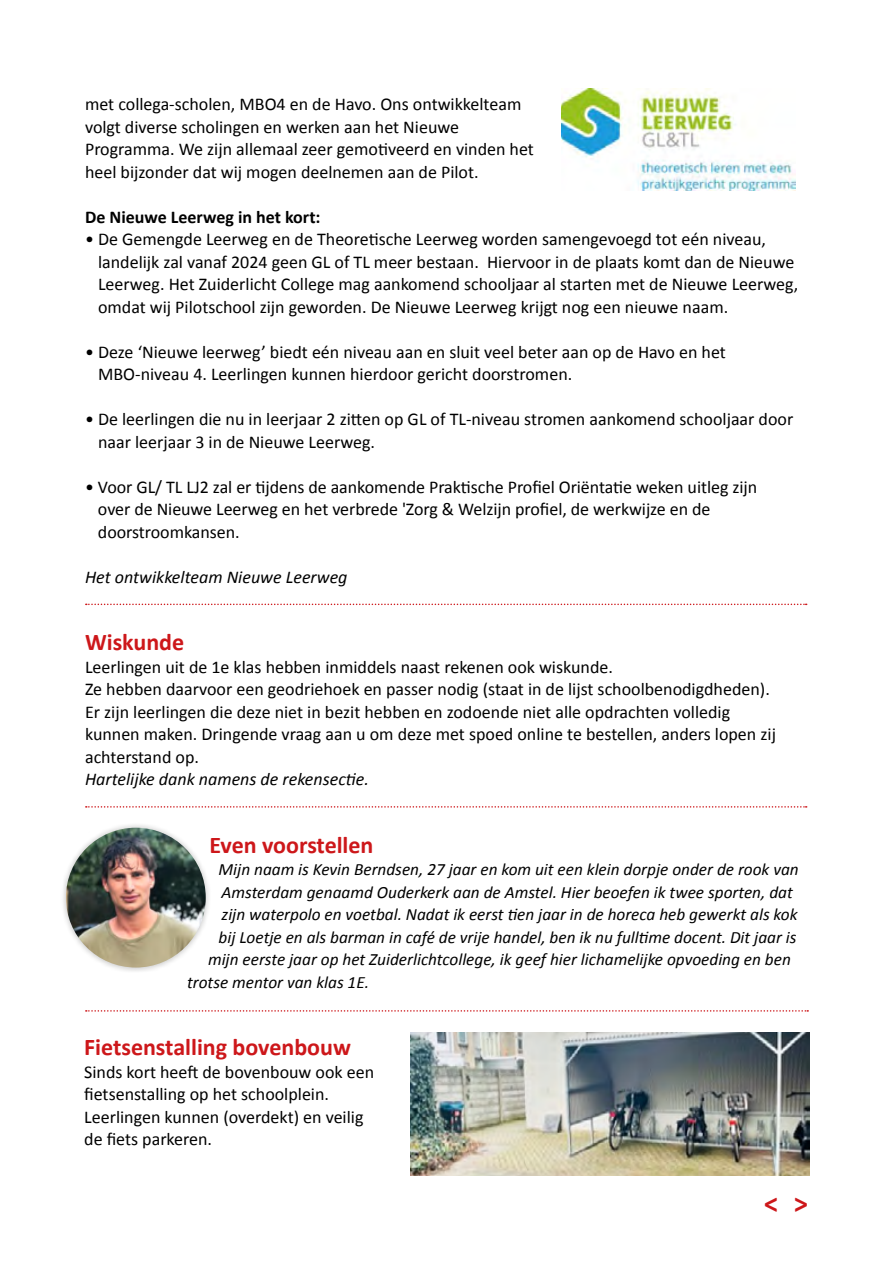
<style>
.page{position:relative;width:893px;height:1263px;background:#fff}
.page>*{position:absolute;margin:0;border:0;box-sizing:border-box;transform-origin:0 0}
.t1{font:700 28.5px "Calibri";color:#cd171a}
.t2{font:700 24px "Calibri";color:#cd171a}
.t3{font:18px/22.5px "Calibri";color:#000}
.t4{font:italic 18px "Calibri";color:#000}
.t5{font:700 18px "Calibri";color:#000}
.t6{font:italic 17.25px "Calibri";color:#000}
</style>
<div class="page">
<svg style="left:86px;top:604px;width:721px;height:1px"></svg>
<svg style="left:86px;top:806px;width:721px;height:2px"></svg>
<img style="left:562px;top:89px;width:234px;height:101px">
<div style="left:60px;top:821px;width:152px;height:152px;background:#000;opacity:.25"></div>
<img style="left:66px;top:828px;width:140px;height:139px;border-radius:70px">
<svg style="left:86px;top:1010px;width:722px;height:2px"></svg>
<img style="left:410px;top:1033px;width:399px;height:142px">
<p class="t3" style="left:85px;top:92px;width:450px">met collega-scholen, MBO4 en de Havo. Ons ontwikkelteam volgt diverse scholingen en werken aan het Nieuwe Programma. We zijn allemaal zeer gemotiveerd en vinden het heel bijzonder dat wij mogen deelnemen aan de Pilot.</p>
<p class="t5" style="left:85px;top:205px;width:237px">De Nieuwe Leerweg in het kort:</p>
<p class="t3" style="left:98px;top:227px;width:702px;text-indent:-13px">• De Gemengde Leerweg en de Theoretische Leerweg worden samengevoegd tot eén niveau, landelijk zal vanaf 2024 geen GL of TL meer bestaan. Hiervoor in de plaats komt dan de Nieuwe Leerweg. Het Zuiderlicht College mag aankomend schooljaar al starten met de Nieuwe Leerweg, omdat wij Pilotschool zijn geworden. De Nieuwe Leerweg krijgt nog een nieuwe naam.</p>
<p class="t3" style="left:98px;top:339px;width:629px;text-indent:-13px">• Deze ‘Nieuwe leerweg’ biedt eén niveau aan en sluit veel beter aan op de Havo en het<br>MBO-niveau 4. Leerlingen kunnen hierdoor gericht doorstromen.</p>
<p class="t3" style="left:98px;top:407px;width:697px;text-indent:-13px">• De leerlingen die nu in leerjaar 2 zitten op GL of TL-niveau stromen aankomend schooljaar door naar leerjaar 3 in de Nieuwe Leerweg.</p>
<p class="t3" style="left:98px;top:474px;width:661px;text-indent:-13px">• Voor GL/ TL LJ2 zal er tijdens de aankomende Praktische Profiel Oriëntatie weken uitleg zijn over de Nieuwe Leerweg en het verbrede 'Zorg &amp; Welzijn profiel, de werkwijze en de doorstroomkansen.</p>
<p class="t4" style="left:85px;top:565px;width:264px">Het ontwikkelteam Nieuwe Leerweg</p>
<h2 class="t2" style="left:85px;top:627px;width:101px">Wiskunde</h2>
<p class="t3" style="left:85px;top:654px;width:692px">Leerlingen uit de 1e klas hebben inmiddels naast rekenen ook wiskunde.<br>Ze hebben daarvoor een geodriehoek en passer nodig (staat in de lijst schoolbenodigdheden).<br>Er zijn leerlingen die deze niet in bezit hebben en zodoende niet alle opdrachten volledig kunnen maken. Dringende vraag aan u om deze met spoed online te bestellen, anders lopen zij achterstand op.</p>
<p class="t4" style="left:85px;top:768px;width:285px">Hartelijke dank namens de rekensectie.</p>
<h2 class="t2" style="left:210px;top:830px;width:165px">Even voorstellen</h2>
<p class="t6" style="left:219px;top:859px;width:582px">Mijn naam is Kevin Berndsen, 27 jaar en kom uit een klein dorpje onder de rook van</p>
<p class="t6" style="left:222px;top:881px;width:573px">Amsterdam genaamd Ouderkerk aan de Amstel. Hier beoefen ik twee sporten, dat</p>
<p class="t6" style="left:222px;top:904px;width:578px">zijn waterpolo en voetbal. Nadat ik eerst tien jaar in de horeca heb gewerkt als kok</p>
<p class="t6" style="left:219px;top:926px;width:580px">bij Loetje en als barman in café de vrije handel, ben ik nu fulltime docent. Dit jaar is</p>
<p class="t6" style="left:208px;top:949px;width:584px">mijn eerste jaar op het Zuiderlichtcollege, ik geef hier lichamelijke opvoeding en ben</p>
<p class="t6" style="left:187px;top:971px;width:184px">trotse mentor van klas 1E.</p>
<h2 class="t2" style="left:84px;top:1032px;width:268px">Fietsenstalling bovenbouw</h2>
<p class="t3" style="left:84px;top:1059px;width:291px">Sinds kort heeft de bovenbouw ook een fietsenstalling op het schoolplein.<br>Leerlingen kunnen (overdekt) en veilig de fiets parkeren.</p>
<h1 class="t1" style="left:764px;top:1185px;width:45px">&lt; &gt;</h1>
</div>
